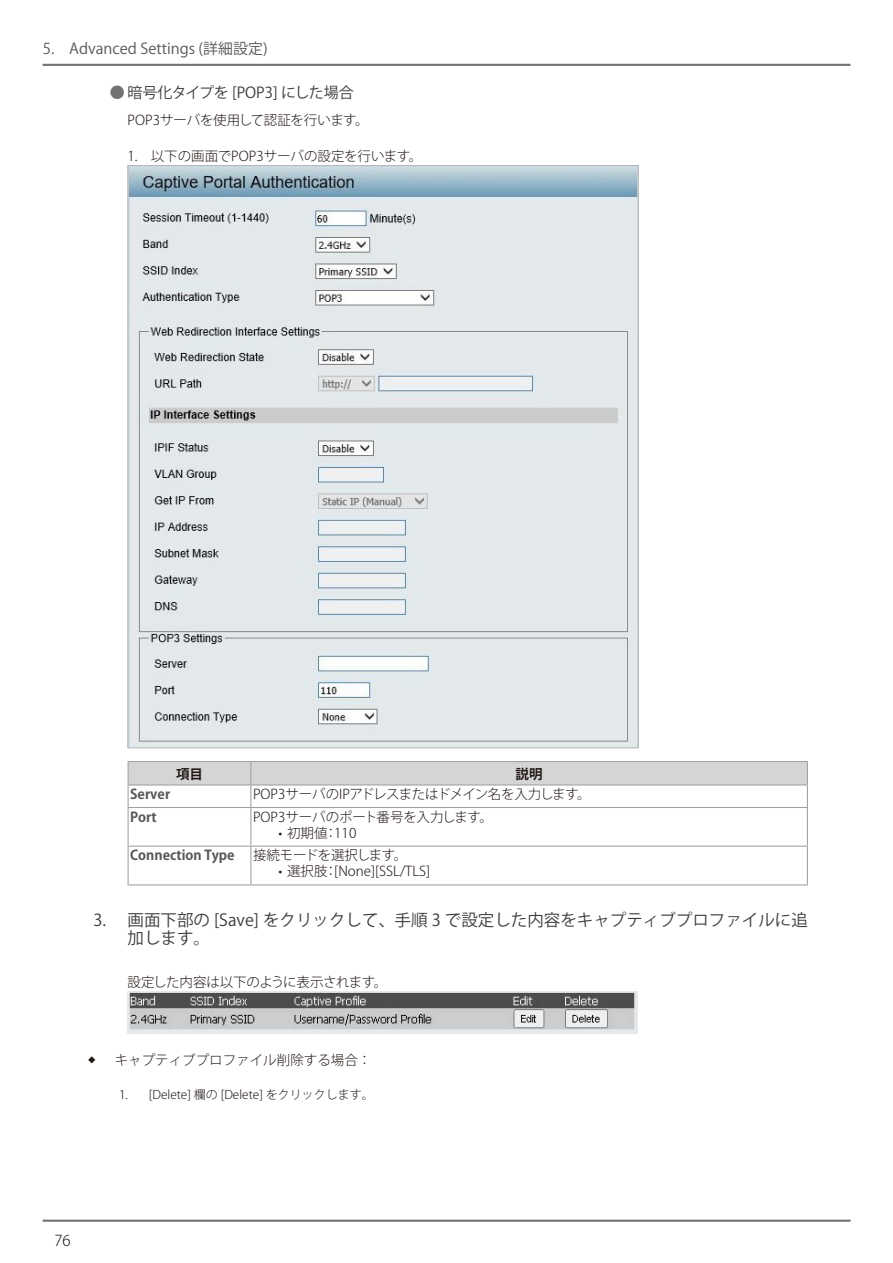
<style>
.page{position:relative;width:893px;height:1263px;background:#fff}
.page>*{position:absolute;margin:0;border:0;box-sizing:border-box;transform-origin:0 0}
.t1{font:16.5px/18px "Koz Go Pro";color:#3f3b3a}
.t2{font:15px "Koz Go Pro";color:#595857}
.t3{font:15px "Koz Go Pro";color:#3f3b3a}
.t4{font:300 15px "Koz Go Pro";color:#231916}
.t5{font:300 13.5px "Koz Go Pro";color:#231916}
.t6{font:300 13.5px "Koz Go Pro";letter-spacing:-.02em;color:#231916}
.t7{font:700 13.5px "Koz Go Pro";color:#595857}
.t8{font:300 13.5px "Koz Go Pro";letter-spacing:-.025em;color:#231916}
.t9{font:300 13.5px "Koz Go Pro";letter-spacing:-.03em;color:#231916}
.t10{font:700 13.5px "Koz Go Pro";color:#231916}
.t11{font:300 12px "Koz Go Pro";color:#231916}
.s1{font-weight:500;color:#727272}
.s2{font-weight:200}
</style>
<div class="page">
<hr style="left:43px;top:1219px;width:808px;height:3px;background:#727272">
<hr style="left:43px;top:64px;width:807px;height:2px;background:#727272">
<img style="left:130px;top:167px;width:507px;height:579px">
<svg style="left:128px;top:761px;width:680px;height:46px"></svg>
<hr style="left:128px;top:807px;width:123px;height:1px;background:#a0a0a1">
<hr style="left:128px;top:808px;width:1px;height:38px;background:#a0a0a1">
<hr style="left:251px;top:807px;width:557px;height:1px;background:#a0a0a1">
<hr style="left:250px;top:808px;width:1px;height:38px;background:#a0a0a1">
<hr style="left:807px;top:808px;width:1px;height:38px;background:#a0a0a1">
<hr style="left:128px;top:846px;width:123px;height:1px;background:#a0a0a1">
<hr style="left:128px;top:847px;width:1px;height:37px;background:#a0a0a1">
<hr style="left:251px;top:846px;width:557px;height:1px;background:#a0a0a1">
<hr style="left:250px;top:847px;width:1px;height:37px;background:#a0a0a1">
<hr style="left:807px;top:847px;width:1px;height:37px;background:#a0a0a1">
<hr style="left:128px;top:884px;width:123px;height:1px;background:#a0a0a1">
<hr style="left:251px;top:884px;width:557px;height:1px;background:#a0a0a1">
<img style="left:128px;top:992px;width:510px;height:42px">
<p class="t2" style="left:43px;top:39px;width:227px">5.　Advanced Settings (詳細設定)</p>
<p class="t3" style="left:110px;top:83px;width:246px"><span class="s1">●</span> 暗号化タイプを [POP3] にした場合</p>
<p class="t5" style="left:128px;top:111px;width:243px">POP3サーバを使用して認証を行います。</p>
<p class="t5" style="left:128px;top:147px;width:296px">1. 以下の画面でPOP3サーバの設定を行います。</p>
<p class="t10" style="left:176px;top:765px;width:28px">項目</p>
<p class="t10" style="left:516px;top:765px;width:28px">説明</p>
<p class="t7" style="left:130px;top:785px;width:41px">Server</p>
<p class="t6" style="left:253px;top:785px;width:339px">POP3サーバのIPアドレスまたはドメイン名を入力します。</p>
<p class="t7" style="left:130px;top:808px;width:28px">Port</p>
<p class="t5" style="left:253px;top:808px;width:242px">POP3サーバのポート番号を入力します。</p>
<p class="t5" style="left:278px;top:824px;width:79px">• 初期値：110</p>
<p class="t7" style="left:130px;top:846px;width:106px">Connection Type</p>
<p class="t9" style="left:253px;top:846px;width:156px">接続モードを選択します。</p>
<p class="t5" style="left:278px;top:862px;width:153px">• 選択肢：[None][SSL/TLS]</p>
<p class="t1" style="left:128px;top:911px;width:682px;text-indent:-34px">3. 画面下部の [Save] をクリックして、手順 3 で設定した内容をキャプティブプロファイルに追加します。</p>
<p class="t8" style="left:128px;top:973px;width:261px">設定した内容は以下のように表示されます。</p>
<p class="t5" style="left:85px;top:1051px;width:288px"><span class="s2">⿙</span> キャプティブプロファイル削除する場合：</p>
<p class="t11" style="left:119px;top:1086px;width:256px">1. [Delete] 欄の [Delete] をクリックします。</p>
<p class="t4" style="left:54px;top:1231px;width:18px">76</p>
</div>
